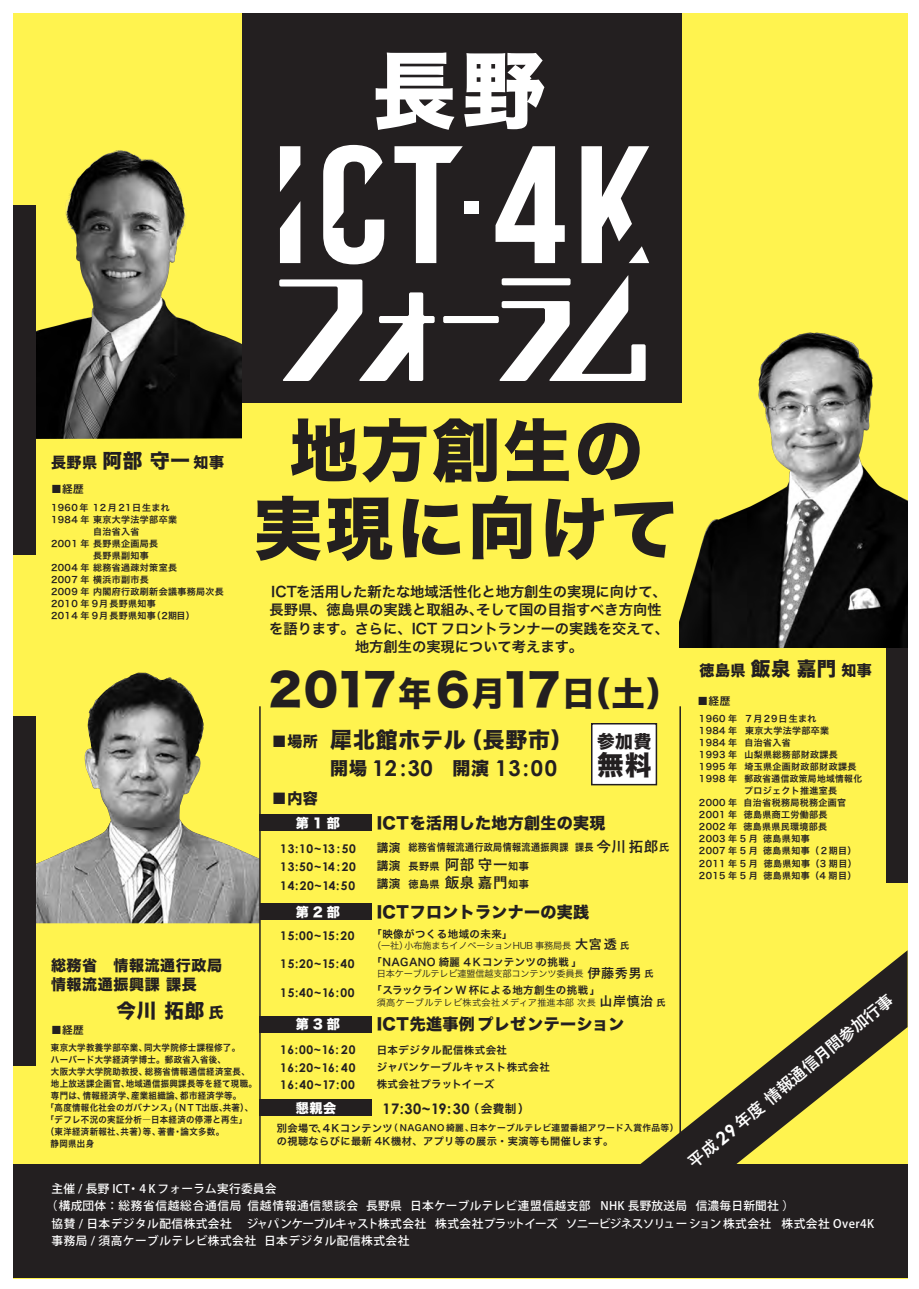
<style>
.page{position:relative;width:919px;height:1289px;background:#fff}
.page>*{position:absolute;margin:0;border:0;box-sizing:border-box;transform-origin:0 0}
.t1{font:84px "Hira Kaku Std W8";color:#fff}
.t2{font:68.4px/77.8px "Hira Kaku Std W8";letter-spacing:.04em;color:#231f20;text-align:center}
.t3{font:43.65px "Hira Kaku Std W8";letter-spacing:-.1em;color:#231f20}
.t4{font:26.55px "Hira Kaku Std W8";color:#231f20}
.t5{font:21.9px/28px "Hira Kaku Std W8";letter-spacing:.04em;color:#231f20}
.t6{font:19.5px "Hira Kaku Std W8";color:#231f20}
.t7{font:17.55px "Hira Kaku Std W8";color:#231f20}
.t8{font:700 16.5px "Yu Go";color:#fff}
.t9{font:16.05px "Hira Kaku Std W8";letter-spacing:.02em;color:#231f20}
.t10{font:15px/19.4px "Hira Kaku Std W8";letter-spacing:.04em;color:#231f20}
.t11{font:700 14.55px "Century Gothic";letter-spacing:.04em;color:#231f20}
.t12{font:14.25px/18.5px "Hira Kaku Pro N W6";color:#231f20;text-align:center}
.t13{font:13.05px "Hira Kaku Std W8";letter-spacing:.29em;color:#fff}
.t14{font:700 12px "Century Gothic";letter-spacing:.06em;color:#231f20}
.t15{font:500 11.7px/16.6px "Koz Go Pr 6 N";letter-spacing:.04em;color:#fff}
.t16{font:500 11.7px/16.6px "Koz Go Pr 6 N";letter-spacing:.02em;color:#fff}
.t17{font:10.65px "Hira Kaku Pro N W6";color:#231f20}
.t18{font:10.5px "Hira Kaku Pro N W6";letter-spacing:.04em;color:#231f20}
.t19{font:10.2px "Hira Kaku Pro N W6";letter-spacing:.04em;color:#231f20}
.t20{font:10.2px "Hira Kaku Pro N W6";letter-spacing:.04em;color:#231f20;scale:.89 1}
.t21{font:9.15px "Hira Kaku Pro N W3";letter-spacing:-.02em;color:#231f20}
.t22{font:9.15px "Hira Kaku Pro N W3";letter-spacing:.04em;color:#231f20}
.t23{font:9px/12px "Hira Kaku Pro N W6";letter-spacing:.04em;color:#231f20}
.t24{font:9px "Hira Kaku Pro N W6";letter-spacing:.04em;color:#231f20;scale:.94 1}
.t25{font:8.7px "Hira Kaku Pro N W6";letter-spacing:.04em;color:#231f20}
.s1{font-size:19.5px}
.s2{font-size:33.45px}
.s3{font-size:18px}
.s4{font-family:"Century Gothic";font-weight:700}
.s5{font-size:11.7px}
.s6{font-family:"Yu Go";font-weight:700;font-size:14.55px}
.s7{font-family:"Yu Go";font-weight:700;font-size:13.05px}
.s8{font-family:"Hira Kaku Pro N W6"}
.s9{font-size:15px}
.s10{font-family:"Century Gothic";font-size:18px}
.s11{font-family:"Hira Kaku Pro N W6";font-weight:400;font-size:11.7px}
.s12{font-size:10.2px}
</style>
<div class="page">
<div style="left:13px;top:13px;width:894px;height:1264px;background:#fff34f"></div>
<div style="left:243px;top:13px;width:438px;height:389px;background:#231f20"></div>
<img style="left:36px;top:150px;width:205px;height:288px">
<div style="left:885px;top:532px;width:22px;height:350px;background:#231f20"></div>
<div style="left:13px;top:205px;width:23px;height:350px;background:#231f20"></div>
<div style="left:259px;top:814px;width:113px;height:17px;background:#231f20"></div>
<div style="left:259px;top:903px;width:113px;height:16px;background:#231f20"></div>
<div style="left:259px;top:1015px;width:113px;height:17px;background:#231f20"></div>
<div style="left:259px;top:1099px;width:113px;height:16px;background:#231f20"></div>
<div style="left:13px;top:1164px;width:894px;height:113px;background:#231f20"></div>
<svg style="left:640px;top:950px;width:267px;height:214px"></svg>
<div style="left:591px;top:723px;width:66px;height:62px;background:#fff;border:2px solid #231f20"></div>
<div style="left:443px;top:316px;width:56px;height:7px;background:#fff;border-radius:2px"></div>
<svg style="left:279px;top:279px;width:155px;height:102px"></svg>
<svg style="left:499px;top:275px;width:146px;height:106px"></svg>
<svg style="left:280px;top:202px;width:20px;height:61px"></svg>
<svg style="left:280px;top:146px;width:20px;height:46px"></svg>
<svg style="left:495px;top:146px;width:69px;height:117px"></svg>
<svg style="left:323px;top:145px;width:140px;height:119px"></svg>
<svg style="left:581px;top:146px;width:68px;height:118px"></svg>
<div style="left:464px;top:201px;width:14px;height:13px;background:#fff"></div>
<img style="left:679px;top:304px;width:228px;height:343px">
<hr style="left:679px;top:706px;width:2px;height:520px;background:#231f20">
<img style="left:36px;top:672px;width:223px;height:251px">
<div style="left:13px;top:715px;width:23px;height:350px;background:#231f20"></div>
<hr style="left:259px;top:706px;width:2px;height:520px;background:#231f20">
<p class="t1" style="left:372px;top:44px;width:175px">長野</p>
<p class="t10" style="left:51px;top:453px;width:174px">長野県<span class="s1">阿部 守一</span>知事</p>
<p class="t17" style="left:51px;top:479px;width:34px">■経歴</p>
<p class="t23" style="left:51px;top:501px;width:120px">1960 年 12 月 21日生まれ</p>
<p class="t23" style="left:51px;top:513px;width:127px">1984 年東京大学法学部卒業</p>
<p class="t23" style="left:93px;top:525px;width:48px">自治省入省</p>
<p class="t23" style="left:51px;top:537px;width:118px">2001 年長野県企画局長　</p>
<p class="t23" style="left:93px;top:549px;width:57px">長野県副知事</p>
<p class="t23" style="left:51px;top:561px;width:127px">2004 年 総務省過疎対策室長</p>
<p class="t23" style="left:51px;top:573px;width:99px">2007 年 横浜市副市長</p>
<p class="t23" style="left:51px;top:585px;width:174px">2009 年 内閣府行政刷新会議事務局次長</p>
<p class="t23" style="left:51px;top:597px;width:106px">2010 年 9月長野県知事</p>
<p class="t23" style="left:51px;top:609px;width:145px">2014 年 9月長野県知事（２期目）</p>
<p class="t2" style="left:254px;top:413px;width:426px">地方創生の実現に向けて</p>
<p class="t12" style="left:269px;top:581px;width:401px">ICTを活用した新たな地域活性化と地方創生の実現に向けて、長野県、徳島県の実践と取組み、そして国の目指すべき方向性を語ります。さらに、ICT フロントランナーの実践を交えて、地方創生の実現について考えます。</p>
<p class="t3" style="left:268px;top:665px;width:413px">2017<span class="s2">年</span>６<span class="s2">月</span>１７<span class="s2">日（土）</span></p>
<p class="t10" style="left:272px;top:732px;width:48px">■場所</p>
<p class="t10" style="left:272px;top:788px;width:48px">■内容</p>
<p class="t5" style="left:330px;top:726px;width:244px">犀北館ホテル（長野市）　<span class="s3">開場</span> <span class="s4">12:30</span> <span class="s3">開演</span> <span class="s4">13:00</span></p>
<p class="t7" style="left:597px;top:731px;width:56px">参加費</p>
<p class="t4" style="left:597px;top:750px;width:56px">無料</p>
<p class="t13" style="left:296px;top:815px;width:45px">第1部</p>
<p class="t9" style="left:376px;top:814px;width:230px">ICTを活用した地方創生の実現</p>
<p class="t14" style="left:280px;top:841px;width:77px">13:10~13:50</p>
<p class="t20" style="left:376px;top:838px;width:330px"><span class="s5">講演</span> 総務省情報流通行政局情報流通振興課 課長<span class="s6">今川拓郎</span>氏</p>
<p class="t14" style="left:280px;top:859px;width:77px">13:50~14:20</p>
<p class="t19" style="left:376px;top:856px;width:154px"><span class="s5">講演</span> 長野県<span class="s6">阿部守一</span>知事</p>
<p class="t14" style="left:280px;top:877px;width:76px">14:20~14:50</p>
<p class="t19" style="left:376px;top:874px;width:154px"><span class="s5">講演</span> 徳島県<span class="s6">飯泉嘉門</span>知事</p>
<p class="t13" style="left:296px;top:904px;width:45px">第2部</p>
<p class="t9" style="left:376px;top:903px;width:214px">ICTフロントランナーの実践</p>
<p class="t10" style="left:699px;top:661px;width:174px">徳島県<span class="s1">飯泉嘉門</span>知事</p>
<p class="t17" style="left:697px;top:691px;width:34px">■経歴</p>
<p class="t23" style="left:699px;top:712px;width:165px">1960 年 7 月29日 生まれ<br>1984 年 東京大学法学部卒業<br>1984 年 自治省入省<br>1993 年 山梨県総務部財政課長<br>1995 年 埼玉県企画財政部財政課長<br>1998 年 郵政省通信政策局地域情報化　　　　 プロジェクト推進室長<br>2000 年　自治省税務局税務企画官<br>2001 年 徳島県商工労働部長<br>2002 年 徳島県県民環境部長<br>2003 年 5 月 徳島県知事<br>2007 年 5 月 徳島県知事（２期目）<br>2011 年 5 月 徳島県知事（3 期目）<br>2015 年 5 月 徳島県知事（4 期目）</p>
<p class="t14" style="left:280px;top:927px;width:76px">15:00~15:20</p>
<p class="t18" style="left:371px;top:924px;width:143px">「映像がつくる地域の未来」</p>
<p class="t21" style="left:372px;top:937px;width:258px">（一社）小布施まちイノベーションHUB 事務局長<span class="s7">大宮透</span><span class="s8">氏</span></p>
<p class="t14" style="left:280px;top:956px;width:76px">15:20~15:40</p>
<p class="t18" style="left:371px;top:952px;width:217px">「NAGANO 綺麗　４Kコンテンツの挑戦」　</p>
<p class="t21" style="left:376px;top:965px;width:278px">日本ケーブルテレビ連盟信越支部コンテンツ委員長<span class="s7">伊藤秀男</span><span class="s8">氏</span></p>
<p class="t14" style="left:280px;top:984px;width:76px">15:40~16:00</p>
<p class="t18" style="left:371px;top:980px;width:236px">「スラックライン W 杯による地方創生の挑戦」　</p>
<p class="t22" style="left:376px;top:994px;width:290px">須高ケーブルテレビ株式会社メディア推進本部次長<span class="s7">山岸慎治</span><span class="s8">氏</span></p>
<p class="t14" style="left:280px;top:1042px;width:77px">16:00~16: 20</p>
<p class="t10" style="left:51px;top:956px;width:188px">総務省　情報流通行政局　情報流通振興課課長</p>
<p class="t6" style="left:116px;top:999px;width:109px">今川 拓郎<span class="s9">氏</span></p>
<p class="t17" style="left:51px;top:1019px;width:34px">■経歴</p>
<p class="t8" style="left:684px;top:1157px;width:262px;rotate:-40deg">平成 <span class="s10">29</span> 年度情報通信月間参加行事</p>
<p class="t16" style="left:46px;top:1180px;width:750px;text-indent:6px">主催 / 長野 ICT・4 K フォーラム実行委員会　<br>（構成団体：総務省信越総合通信局信越情報通信懇談会 長野県 日本ケーブルテレビ連盟信越支部 NHK 長野放送局 信濃毎日新聞社）</p>
<p class="t15" style="left:52px;top:1215px;width:824px">協賛 / 日本デジタル配信株式会社　ジャパンケーブルキャスト株式会社 株式会社プラットイーズ ソニービジネスソリューション株式会社 株式会社 Over4K事務局 / 須高ケーブルテレビ株式会社 日本デジタル配信株式会社</p>
<p class="t13" style="left:296px;top:1017px;width:45px">第3部</p>
<p class="t9" style="left:376px;top:1015px;width:249px">ICT先進事例プレゼンテーション</p>
<p class="t24" style="left:51px;top:1039px;width:203px">東京大学教養学部卒業、同大学院修士課程修了。</p>
<p class="t24" style="left:51px;top:1051px;width:188px">ハーバード大学経済学博士。郵政省入省後、</p>
<p class="t24" style="left:51px;top:1063px;width:213px">大阪大学大学院助教授、総務省情報通信経済室長、</p>
<p class="t24" style="left:51px;top:1075px;width:220px">地上放送課企画官、地域通信振興課長等を経て現職。</p>
<p class="t24" style="left:51px;top:1087px;width:204px">専門は、情報経済学、産業組織論、都市経済学等。</p>
<p class="t24" style="left:46px;top:1099px;width:222px">「高度情報化社会のガバナンス」（ＮＴＴ出版、共著）、</p>
<p class="t24" style="left:46px;top:1111px;width:216px">「デフレ不況の実証分析―日本経済の停滞と再生」</p>
<p class="t24" style="left:46px;top:1123px;width:191px">（東洋経済新報社、共著）等、著書・論文多数。</p>
<p class="t24" style="left:51px;top:1135px;width:48px">静岡県出身</p>
<p class="t18" style="left:376px;top:1040px;width:132px">日本デジタル配信株式会社</p>
<p class="t14" style="left:280px;top:1059px;width:77px">16:20~16: 40</p>
<p class="t18" style="left:376px;top:1057px;width:175px">ジャパンケーブルキャスト株式会社</p>
<p class="t14" style="left:280px;top:1076px;width:76px">16:40~17:00</p>
<p class="t18" style="left:376px;top:1074px;width:119px">株式会社プラットイーズ</p>
<p class="t13" style="left:296px;top:1100px;width:42px">懇親会</p>
<p class="t11" style="left:382px;top:1099px;width:149px">17:30~19:30<span class="s11">（会費制）</span></p>
<p class="t25" style="left:277px;top:1119px;width:403px"><span class="s12">別会場で、4Kコンテンツ</span>（ NAGANO 綺麗、日本ケーブルテレビ連盟番組アワード入賞作品等）</p>
<p class="t19" style="left:277px;top:1131px;width:338px">の視聴ならびに最新 4K機材、アプリ等の展示・実演等も開催します。</p>
</div>
